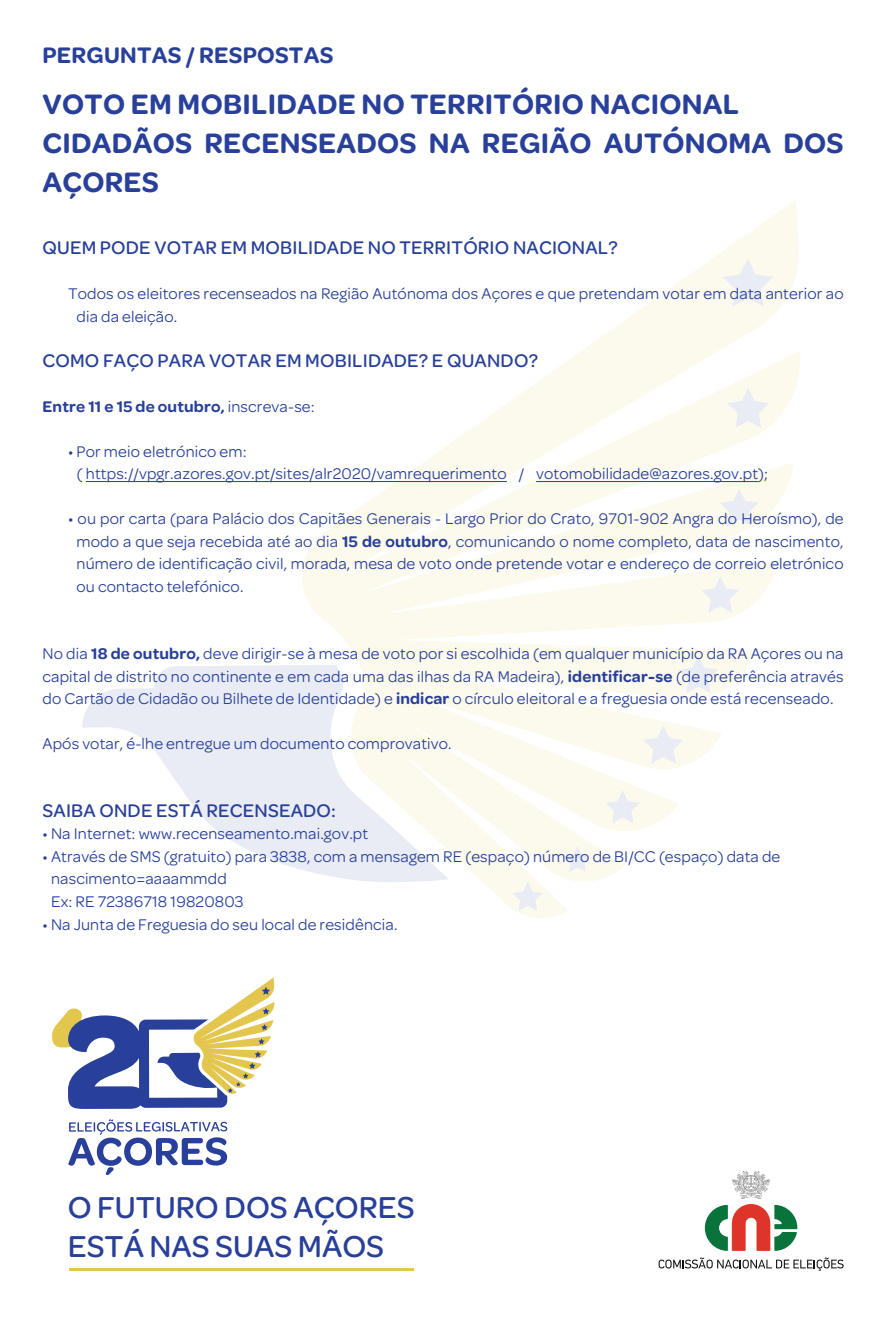
<style>
.page{position:relative;width:893px;height:1319px;background:#fff}
.page>*{position:absolute;margin:0;border:0;box-sizing:border-box;transform-origin:0 0}
.t1{font:500 32.25px/38.7px "Omnes";color:#28409a}
.t2{font:600 30px/39px "Omnes";letter-spacing:.01em;color:#28409a}
.t3{font:600 24px "Omnes";letter-spacing:.01em;color:#28409a}
.t4{font:500 19.5px "Omnes";letter-spacing:.01em;color:#28409a}
.t5{font:16.5px/22.5px "Omnes";letter-spacing:.01em;color:#28409a}
.t6{font:600 16.5px "Omnes";letter-spacing:.01em;color:#28409a}
.s1{font-weight:400}
.s2{font-weight:600}
</style>
<div class="page">
<svg style="left:82px;top:665px;width:199px;height:198px;fill:#e9ecf5"></svg>
<svg style="left:281px;top:482px;width:13px;height:386px;fill:#e9ecf5"></svg>
<svg style="left:294px;top:200px;width:506px;height:718px"></svg>
<svg style="left:723px;top:258px;width:50px;height:49px;background:#f3f3f0"></svg>
<svg style="left:727px;top:388px;width:42px;height:39px;background:#f3f3f0"></svg>
<svg style="left:720px;top:488px;width:39px;height:37px"></svg>
<svg style="left:701px;top:576px;width:38px;height:36px"></svg>
<svg style="left:678px;top:655px;width:40px;height:38px;background:#f3f3f0"></svg>
<svg style="left:643px;top:725px;width:40px;height:38px;background:#f3f3f0"></svg>
<svg style="left:605px;top:790px;width:35px;height:33px"></svg>
<svg style="left:564px;top:845px;width:27px;height:26px"></svg>
<svg style="left:512px;top:881px;width:31px;height:29px"></svg>
<hr style="left:86px;top:481px;width:421px;height:1px;background:#28409a">
<hr style="left:536px;top:481px;width:222px;height:1px;background:#28409a">
<svg style="left:705px;top:1171px;width:92px;height:79px"></svg>
<svg style="left:659px;top:1257px;width:185px;height:13px"></svg>
<svg style="left:68px;top:1119px;width:159px;height:56px"></svg>
<svg style="left:52px;top:977px;width:223px;height:131px"></svg>
<hr style="left:70px;top:1267px;width:344px;height:3px;background:#e3c64e">
<h3 class="t3" style="left:43px;top:42px;width:292px">PERGUNTAS / RESPOSTAS</h3>
<h2 class="t2" style="left:43px;top:85px;width:803px">VOTO EM MOBILIDADE NO TERRITÓRIO NACIONAL<br>CIDADÃOS RECENSEADOS NA REGIÃO AUTÓNOMA DOS<br>AÇORES</h2>
<p class="t4" style="left:43px;top:236px;width:577px">QUEM PODE VOTAR EM MOBILIDADE NO TERRITÓRIO NACIONAL?</p>
<p class="t5" style="left:77px;top:282px;width:769px;text-indent:-8px">Todos os eleitores recenseados na Região Autónoma dos Açores e que pretendam votar em data anterior ao dia da eleição.</p>
<p class="t4" style="left:43px;top:349px;width:497px">COMO FAÇO PARA VOTAR EM MOBILIDADE? E QUANDO?</p>
<p class="t6" style="left:43px;top:397px;width:274px">Entre 11 e 15 de outubro, <span class="s1">inscreva-se:</span></p>
<p class="t5" style="left:77px;top:440px;width:693px;text-indent:-9px">• Por meio eletrónico em:<br>( https://vpgr.azores.gov.pt/sites/alr2020/vamrequerimento / votomobilidade@azores.gov.pt);</p>
<p class="t5" style="left:77px;top:507px;width:769px;text-align:justify;text-indent:-8px">• ou por carta (para Palácio dos Capitães Generais - Largo Prior do Crato, 9701-902 Angra do Heroísmo), de modo a que seja recebida até ao dia <span class="s2">15 de outubro</span>, comunicando o nome completo, data de nascimento, número de identificação civil, morada, mesa de voto onde pretende votar e endereço de correio eletrónico ou contacto telefónico.</p>
<p class="t5" style="left:43px;top:642px;width:803px;text-align:justify">No dia <span class="s2">18 de outubro,</span> deve dirigir-se à mesa de voto por si escolhida (em qualquer município da RA Açores ou na capital de distrito no continente e em cada uma das ilhas da RA Madeira), <span class="s2">identificar-se</span> (de preferência através do Cartão de Cidadão ou Bilhete de Identidade) e <span class="s2">indicar</span> o círculo eleitoral e a freguesia onde está recenseado.</p>
<p class="t5" style="left:43px;top:732px;width:411px">Após votar, é-lhe entregue um documento comprovativo.</p>
<p class="t4" style="left:43px;top:799px;width:295px">SAIBA ONDE ESTÁ RECENSEADO:</p>
<p class="t5" style="left:43px;top:822px;width:327px">• Na Internet: www.recenseamento.mai.gov.pt</p>
<p class="t5" style="left:51px;top:845px;width:731px;text-indent:-8px">• Através de SMS (gratuito) para 3838, com a mensagem RE (espaço) número de BI/CC (espaço) data de nascimento=aaaammdd<br>Ex: RE 72386718 19820803</p>
<p class="t5" style="left:43px;top:912px;width:356px">• Na Junta de Freguesia do seu local de residência.</p>
<h1 class="t1" style="left:68px;top:1188px;width:348px">O FUTURO DOS AÇORES<br>ESTÁ NAS SUAS MÃOS</h1>
</div>
